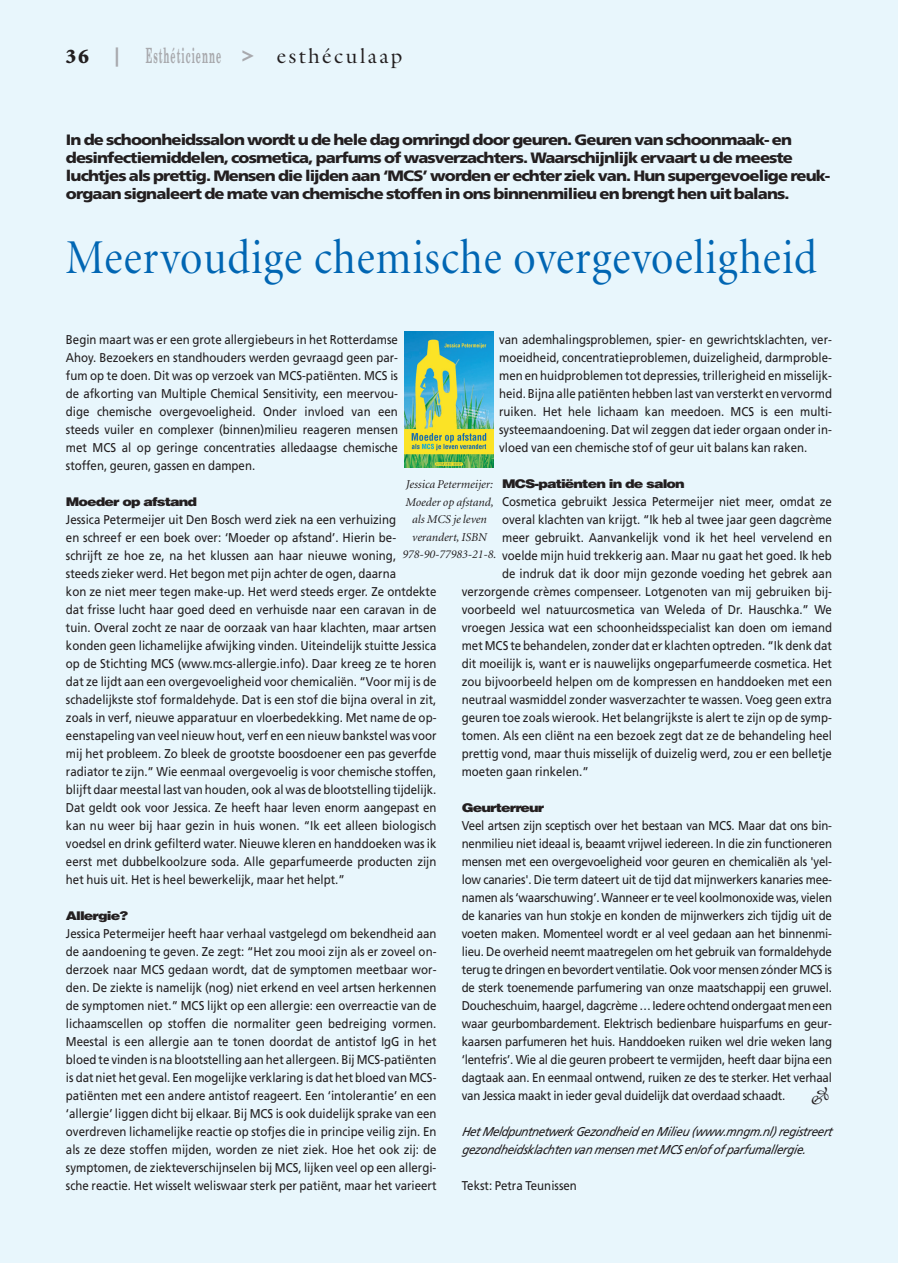
<style>
.page{position:relative;width:898px;height:1263px;background:#fff}
.page>*{position:absolute;margin:0;border:0;box-sizing:border-box;transform-origin:0 0}
.t1{font:48.75px "Minion Display";letter-spacing:.025em;color:#0166b3;scale:.9 1}
.t2{font:700 21px "New Century Schlbk";letter-spacing:.115em;color:#a8a9ad;scale:.42 1}
.t3{font:900 15px/18px "Frutiger";letter-spacing:-.055em;color:#231f20;scale:1.1 1}
.t4{font:12.75px/18px "Frutiger";color:#231f20;text-align:justify;scale:.9 1}
.t5{font:italic 12.75px/18px "Frutiger";letter-spacing:-.02em;color:#231f20;scale:.9 1}
.t6{font:italic 12px/17.5px "Minion";color:#231f20;text-align:center}
.t7{font:900 12px "Helvetica";letter-spacing:-.065em;color:#231f20;scale:1.2 1}
.s1{font-family:"Minion";font-weight:900;color:#231f20}
.s2{font-family:"OCRB";font-weight:400}
.s3{font-family:"Galliard";font-weight:400;color:#231f20}
</style>
<div class="page">
<div style="left:0;top:0;width:897px;height:1263px;background:#e8f6fc"></div>
<img style="left:404px;top:331px;width:89px;height:137px">
<h2 class="t2" style="left:66px;top:47px;width:802px"><span class="s1">36</span> <span class="s2">|</span> Esthéticienne <span class="s2">&gt;</span> <span class="s3">esthéculaap</span></h2>
<p class="t3" style="left:66px;top:132px;width:696px">In de schoonheidssalon wordt u de hele dag omringd door geuren. Geuren van schoonmaak- en desinfectiemiddelen, cosmetica, parfums of wasverzachters. Waarschijnlijk ervaart u de meeste luchtjes als prettig. Mensen die lijden aan ‘MCS’ worden er echter ziek van. Hun supergevoelige reuk&shy;orgaan signaleert de mate van chemische stoffen in ons binnenmilieu en brengt hen uit balans.</p>
<h1 class="t1" style="left:66px;top:238px;width:835px">Meervoudige chemische overgevoeligheid</h1>
<p class="t4" style="left:499px;top:332px;width:371px">van ademhalingsproblemen, spier- en gewrichtsklachten, ver&shy;moeidheid, concentratieproblemen, duizeligheid, darmproble&shy;men en huidproblemen tot depressies, trillerigheid en misselijk&shy;heid. Bijna alle patiënten hebben last van versterkt en vervormd ruiken. Het hele lichaam kan meedoen. MCS is een multi - systeem aandoening. Dat wil zeggen dat ieder orgaan onder in&shy;vloed van een chemische stof of geur uit balans kan raken.</p>
<p class="t7" style="left:502px;top:480px;width:154px">MCS-patiënten in de salon</p>
<p class="t4" style="left:502px;top:494px;width:368px">Cosmetica gebruikt Jessica Petermeijer niet meer, omdat ze</p>
<p class="t4" style="left:502px;top:512px;width:368px">overal klachten van krijgt. “Ik heb al twee jaar geen dagcrème</p>
<p class="t4" style="left:502px;top:530px;width:368px">meer gebruikt. Aanvankelijk vond ik het heel vervelend en</p>
<p class="t4" style="left:502px;top:548px;width:368px">voelde mijn huid trekkerig aan. Maar nu gaat het goed. Ik heb</p>
<p class="t4" style="left:502px;top:566px;width:368px">de indruk dat ik door mijn gezonde voeding het gebrek aan</p>
<p class="t4" style="left:461px;top:584px;width:413px">verzorgende crèmes compenseer. Lotgenoten van mij gebruiken bij-</p>
<p class="t4" style="left:461px;top:602px;width:413px">voorbeeld wel natuurcosmetica van Weleda of Dr. Hauschka.” We</p>
<p class="t4" style="left:461px;top:620px;width:413px">vroegen Jessica wat een schoonheidsspecialist kan doen om iemand</p>
<p class="t4" style="left:461px;top:638px;width:413px">met MCS te behandelen, zonder dat er klachten optreden. “Ik denk dat</p>
<p class="t4" style="left:461px;top:656px;width:413px">dit moeilijk is, want er is nauwelijks ongeparfumeerde cosmetica. Het</p>
<p class="t4" style="left:461px;top:674px;width:413px">zou bijvoorbeeld helpen om de kompressen en handdoeken met een</p>
<p class="t4" style="left:461px;top:692px;width:413px">neutraal wasmiddel zonder wasverzachter te wassen. Voeg geen extra</p>
<p class="t4" style="left:461px;top:710px;width:413px">geuren toe zoals wierook. Het belangrijkste is alert te zijn op de symp-</p>
<p class="t4" style="left:461px;top:728px;width:413px">tomen. Als een cliënt na een bezoek zegt dat ze de behandeling heel</p>
<p class="t4" style="left:461px;top:746px;width:413px">prettig vond, maar thuis misselijk of duizelig werd, zou er een belletje</p>
<p class="t4" style="left:461px;top:764px;width:142px">moeten gaan rinkelen.”</p>
<p class="t7" style="left:461px;top:804px;width:70px">Geurterreur</p>
<p class="t4" style="left:461px;top:818px;width:413px">Veel artsen zijn sceptisch over het bestaan van MCS. Maar dat ons bin&shy;nenmilieu niet ideaal is, beaamt vrijwel iedereen. In die zin functioneren mensen met een overgevoeligheid voor geuren en chemicaliën als 'yel&shy;low canaries'. Die term dateert uit de tijd dat mijnwerkers kanaries mee&shy;namen als ‘waarschuwing’. Wanneer er te veel koolmonoxide was, vielen de kanaries van hun stokje en konden de mijnwerkers zich tijdig uit de voeten maken. Momenteel wordt er al veel gedaan aan het binnenmi&shy;lieu. De overheid neemt maatregelen om het gebruik van formaldehyde terug te dringen en bevordert ventilatie. Ook voor mensen zónder MCS is de sterk toenemende parfumering van onze maatschappij een gruwel.<br>Doucheschuim, haargel, dagcrème … Iedere ochtend ondergaat men een waar geurbombardement. Elektrisch bedienbare huisparfums en geur&shy;kaarsen parfumeren het huis. Handdoeken ruiken wel drie weken lang ‘lentefris’. Wie al die geuren probeert te vermijden, heeft daar bijna een dagtaak aan. En eenmaal ontwend, ruiken ze des te sterker. Het verhaal van Jessica maakt in ieder geval duidelijk dat overdaad schaadt.</p>
<p class="t5" style="left:461px;top:1124px;width:413px">Het Meldp untnetwerk Gezondheid en Milieu (www.mngm.nl) registreert gezondheidsklachten van mensen met MCS en/of of parfumallergie.</p>
<p class="t4" style="left:461px;top:1178px;width:129px">Tekst: Petra Teunissen</p>
<p class="t4" style="left:66px;top:332px;width:370px">Begin maart was er een grote allergiebeurs in het Rotterdamse Ahoy. Bezoekers en standhouders werden gevraagd geen par&shy;fum op te doen. Dit was op verzoek van MCS-patiënten. MCS is de afkorting van Multiple Chemical Sensitivity, een meervou&shy;dige chemische overgevoeligheid. Onder invloed van een steeds vuiler en complexer (binnen)milieu reageren mensen met MCS al op geringe concentraties alledaagse chemische stoffen, geuren, gassen en dampen.</p>
<p class="t7" style="left:66px;top:498px;width:111px">Moeder op afstand</p>
<p class="t4" style="left:66px;top:512px;width:413px;text-align:left">Jessica Petermeijer uit Den Bosch werd ziek na een verhuizing<br>en schreef er een boek over: ‘Moeder op afstand’. Hierin be-<br>schrijft ze hoe ze, na het klussen aan haar nieuwe woning,<br>steeds zieker werd. Het begon met pijn achter de ogen, daarna<br>kon ze niet meer tegen make-up. Het werd steeds erger. Ze ontdekte dat frisse lucht haar goed deed en verhuisde naar een caravan in de tuin. Overal zocht ze naar de oorzaak van haar klachten, maar artsen konden geen lichamelijke afwijking vinden. Uiteindelijk stuitte Jessica op de Stichting MCS (www.mcs-allergie.info). Daar kreeg ze te horen dat ze lijdt aan een overgevoeligheid voor chemicaliën. “Voor mij is de schadelijkste stof formaldehyde. Dat is een stof die bijna overal in zit, zoals in verf, nieuwe apparatuur en vloerbedekking. Met name de op&shy;eenstapeling van veel nieuw hout, verf en een nieuw bankstel was voor mij het probleem. Zo bleek de grootste boosdoener een pas geverfde radiator te zijn.” Wie eenmaal overgevoelig is voor chemische stoffen, blijft daar meestal last van houden, ook al was de blootstelling tijdelijk.<br>Dat geldt ook voor Jessica. Ze heeft haar leven enorm aangepast en kan nu weer bij haar gezin in huis wonen. “Ik eet alleen biologisch voedsel en drink gefilterd water. Nieuwe kleren en handdoeken was ik eerst met dubbelkoolzure soda. Alle geparfumeerde producten zijn het huis uit. Het is heel bewerkelijk, maar het helpt.”</p>
<p class="t7" style="left:66px;top:912px;width:53px">Allergie?</p>
<p class="t4" style="left:66px;top:926px;width:413px">Jessica Petermeijer heeft haar verhaal vastgelegd om bekendheid aan de aandoening te geven. Ze zegt: “Het zou mooi zijn als er zoveel on&shy;derzoek naar MCS gedaan wordt, dat de symptomen meetbaar wor&shy;den. De ziekte is namelijk (nog) niet erkend en veel artsen herkennen de symptomen niet.” MCS lijkt op een allergie: een overreactie van de lichaamscellen op stoffen die normaliter geen bedreiging vormen.<br>Meestal is een allergie aan te tonen doordat de antistof IgG in het bloed te vinden is na blootstelling aan het allergeen. Bij MCS-patiënten is dat niet het geval. Een mogelijke verklaring is dat het bloed van MCS&shy;patiënten met een andere antistof reageert. Een ‘intolerantie’ en een ‘allergie’ liggen dicht bij elkaar. Bij MCS is ook duidelijk sprake van een overdreven lichamelijke reactie op stofjes die in principe veilig zijn. En als ze deze stoffen mijden, worden ze niet ziek. Hoe het ook zij: de symptomen, de ziekteverschijnselen bij MCS, lijken veel op een allergi&shy;sche reactie. Het wisselt weliswaar sterk per patiënt, maar het varieert</p>
<p class="t6" style="left:402px;top:477px;width:95px">Jessica Petermeijer:<br>Moeder op afstand, als MCS je leven verandert, ISBN<br>978-90-77983-21-8.</p>
</div>
